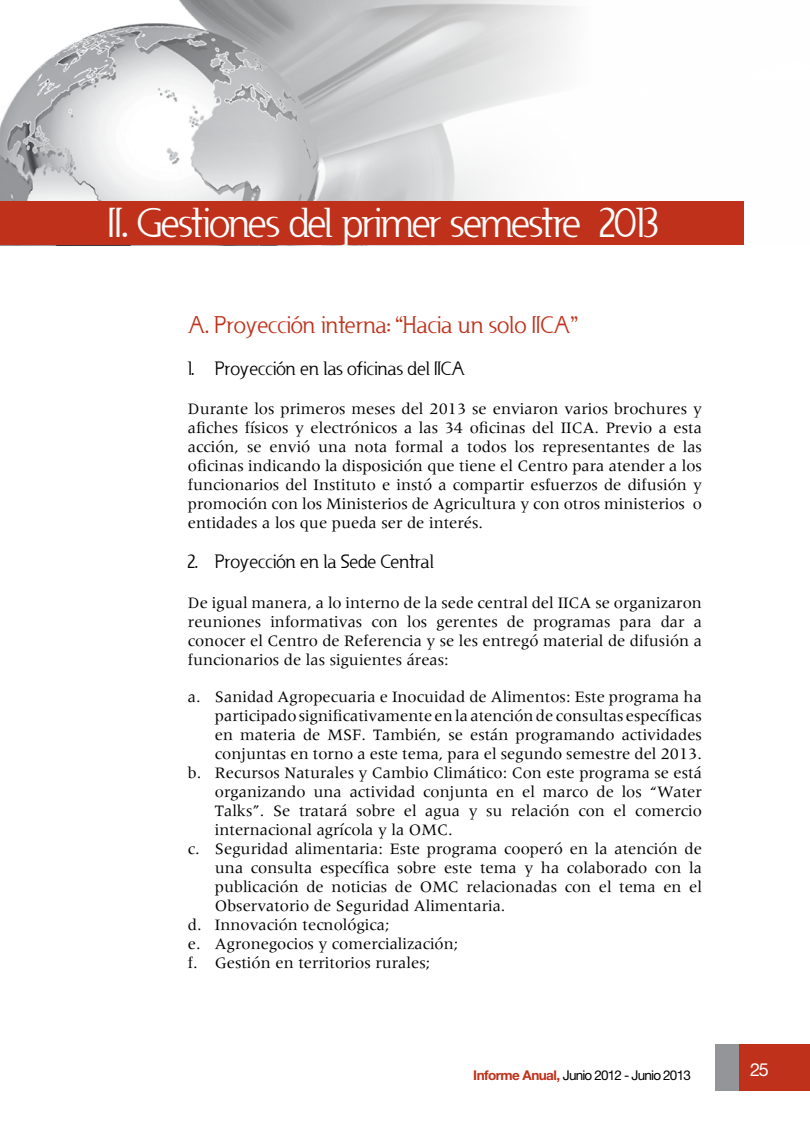
<style>
.page{position:relative;width:810px;height:1134px;background:#fff}
.page>*{position:absolute;margin:0;border:0;box-sizing:border-box;transform-origin:0 0}
.t1{font:39px "Usenet";letter-spacing:-.03em;color:#fff}
.t2{font:22.5px "Usenet";color:#bf311a}
.t3{font:18px "Usenet";color:#000}
.t4{font:18px "Helvetica Neue";color:#fff}
.t5{font:16.5px/18.9px "Meridien";color:#000;text-align:justify}
.t6{font:13.5px "Helvetica Neue";letter-spacing:-.06em;color:#000}
.s1{font-weight:700;color:#bf311a}
</style>
<div class="page">
<div style="left:716px;top:1044px;width:94px;height:47px;background:#939598"></div>
<div style="left:739px;top:1044px;width:71px;height:47px;background:#bf311a"></div>
<img style="left:0;top:0;width:744px;height:245px">
<div style="left:0;top:201px;width:743px;height:44px;background:#bf311a"></div>
<h1 class="t1" style="left:108px;top:198px;width:552px">II. Gestiones del primer semestre 2013</h1>
<h2 class="t2" style="left:188px;top:311px;width:391px">A. Proyección interna: “Hacia un solo IICA”</h2>
<p class="t3" style="left:188px;top:357px;width:279px">1. Proyección en las oficinas del IICA</p>
<p class="t5" style="left:188px;top:400px;width:516px">Durante los primeros meses del 2013 se enviaron varios brochures y afiches físicos y electrónicos a las 34 oficinas del IICA. Previo a esta acción, se envió una nota formal a todos los representantes de las oficinas indicando la disposición que tiene el Centro para atender a los funcionarios del Instituto e instó a compartir esfuerzos de difusión y promoción con los Ministerios de Agricultura y con otros ministerios o entidades a los que pueda ser de interés.</p>
<p class="t3" style="left:188px;top:550px;width:247px">2. Proyección en la Sede Central</p>
<p class="t5" style="left:188px;top:593px;width:516px">De igual manera, a lo interno de la sede central del IICA se organizaron reuniones informativas con los gerentes de programas para dar a conocer el Centro de Referencia y se les entregó material de difusión a funcionarios de las siguientes áreas:</p>
<p class="t5" style="left:188px;top:688px;width:516px">a. Sanidad Agropecuaria e Inocuidad de Alimentos: Este programa ha</p>
<p class="t5" style="left:215px;top:707px;width:489px">participado significativamente en la atención de consultas específicas</p>
<p class="t5" style="left:215px;top:726px;width:489px">en materia de MSF. También, se están programando actividades</p>
<p class="t5" style="left:215px;top:745px;width:489px">conjuntas en torno a este tema, para el segundo semestre del 2013.</p>
<p class="t5" style="left:188px;top:764px;width:516px">b. Recursos Naturales y Cambio Climático: Con este programa se está</p>
<p class="t5" style="left:215px;top:783px;width:489px">organizando una actividad conjunta en el marco de los “Water</p>
<p class="t5" style="left:215px;top:802px;width:489px">Talks”. Se tratará sobre el agua y su relación con el comercio</p>
<p class="t5" style="left:215px;top:820px;width:239px">internacional agrícola y la OMC.</p>
<p class="t5" style="left:188px;top:839px;width:516px">c. Seguridad alimentaria: Este programa cooperó en la atención de</p>
<p class="t5" style="left:215px;top:858px;width:489px">una consulta específica sobre este tema y ha colaborado con la</p>
<p class="t5" style="left:215px;top:877px;width:489px">publicación de noticias de OMC relacionadas con el tema en el</p>
<p class="t5" style="left:215px;top:896px;width:292px">Observatorio de Seguridad Alimentaria.</p>
<p class="t5" style="left:188px;top:915px;width:203px">d. Innovación tecnológica;</p>
<p class="t5" style="left:188px;top:934px;width:272px">e. Agronegocios y comercialización;</p>
<p class="t5" style="left:188px;top:953px;width:244px">f. Gestión en territorios rurales;</p>
<p class="t6" style="left:473px;top:1067px;width:219px"><span class="s1">Informe Anual,</span> Junio 2012 - Junio 2013</p>
<p class="t4" style="left:750px;top:1059px;width:20px">25</p>
</div>
